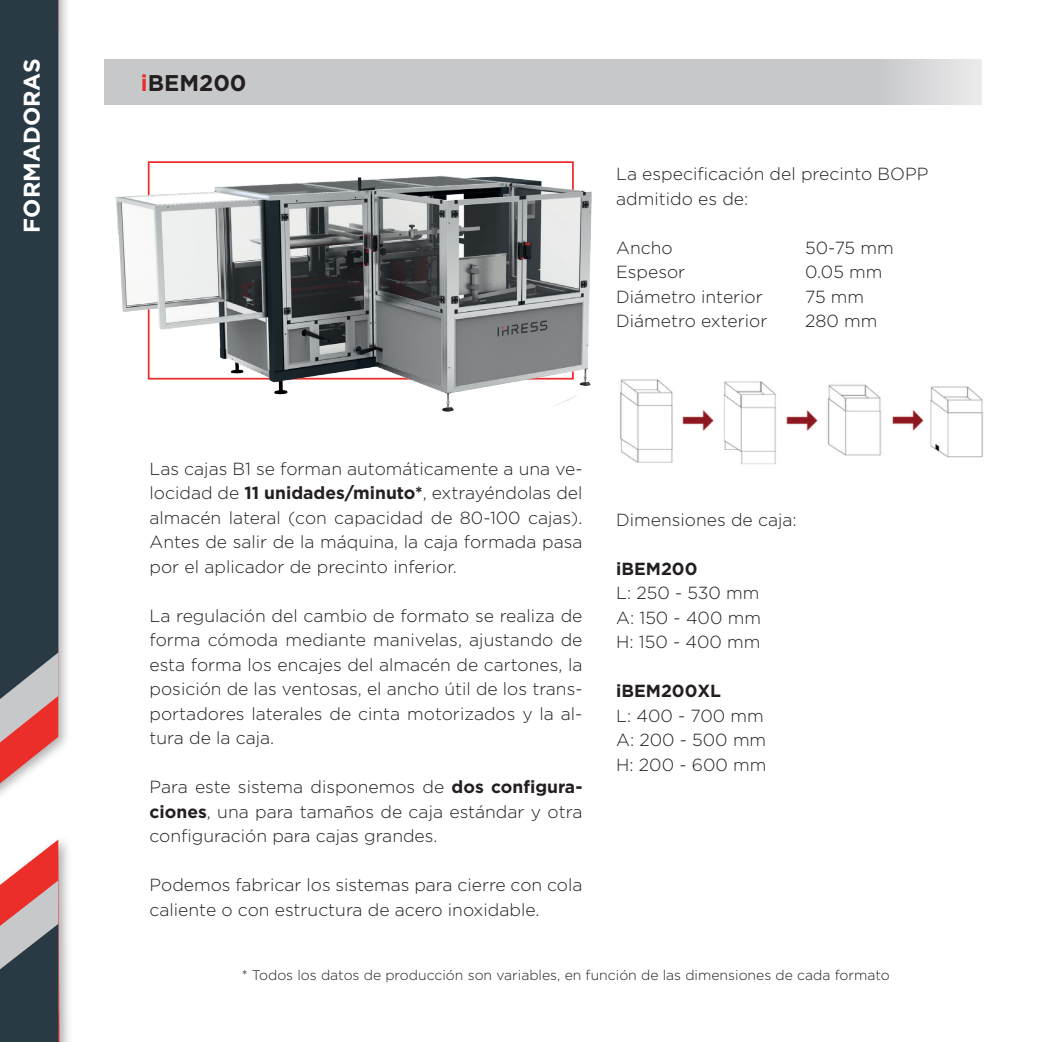
<style>
.page{position:relative;width:1042px;height:1042px;background:#fff}
.page>*{position:absolute;margin:0;border:0;box-sizing:border-box;transform-origin:0 0}
.t1{font:700 22.75px "Gotham";color:#fff}
.t2{font:700 22.75px "Gotham";color:#231f20}
.t3{font:300 17.5px/24.5px "Gotham";color:#231f20;text-align:justify}
.t4{font:700 17.5px "Gotham";color:#231f20}
.t5{font:300 14px "Gotham";color:#231f20}
.s1{color:#eb2e29}
.s2{font-weight:700}
</style>
<div class="page">
<div style="left:0;top:0;width:71px;height:807px;background:#231f20;opacity:.35"></div>
<svg style="left:0;top:742px;width:58px;height:41px"></svg>
<div style="left:0;top:834px;width:73px;height:208px;background:#231f20;opacity:.35"></div>
<svg style="left:0;top:0;width:58px;height:742px;background:#38414b"></svg>
<svg style="left:0;top:839px;width:59px;height:203px;background:#8b6c70"></svg>
<div style="left:104px;top:60px;width:878px;height:45px;background:#c7c8ca"></div>
<img style="left:115px;top:161px;width:477px;height:251px">
<img style="left:620px;top:379px;width:363px;height:86px">
<h1 class="t1" style="left:17px;top:233px;width:176px;rotate:-90deg">FORMADORAS</h1>
<h1 class="t2" style="left:141px;top:68px;width:107px"><span class="s1">i</span>BEM200</h1>
<p class="t3" style="left:616px;top:161px;width:314px">La especificación del precinto BOPP admitido es de:</p>
<p class="t3" style="left:616px;top:235px;width:58px">Ancho</p>
<p class="t3" style="left:805px;top:235px;width:90px">50-75 mm</p>
<p class="t3" style="left:616px;top:259px;width:71px">Espesor</p>
<p class="t3" style="left:805px;top:259px;width:79px">0.05 mm</p>
<p class="t3" style="left:616px;top:284px;width:148px">Diámetro interior</p>
<p class="t3" style="left:805px;top:284px;width:60px">75 mm</p>
<p class="t3" style="left:616px;top:308px;width:153px">Diámetro exterior</p>
<p class="t3" style="left:805px;top:308px;width:74px">280 mm</p>
<p class="t3" style="left:150px;top:456px;width:434px">Las cajas B1 se forman automáticamente a una ve&shy;locidad de <span class="s2">11 unidades/minuto*</span>, extrayéndolas del almacén lateral (con capacidad de 80-100 cajas).<br>Antes de salir de la máquina, la caja formada pasa por el aplicador de precinto inferior.</p>
<p class="t3" style="left:150px;top:603px;width:434px">La regulación del cambio de formato se realiza de forma cómoda mediante manivelas, ajustando de esta forma los encajes del almacén de cartones, la posición de las ventosas, el ancho útil de los trans&shy;portadores laterales de cinta motorizados y la al&shy;tura de la caja.</p>
<p class="t3" style="left:150px;top:774px;width:434px">Para este sistema disponemos de <span class="s2">dos configura&shy;ciones</span>, una para tamaños de caja estándar y otra configuración para cajas grandes.</p>
<p class="t3" style="left:150px;top:872px;width:434px">Podemos fabricar los sistemas para cierre con cola caliente o con estructura de acero inoxidable.</p>
<p class="t3" style="left:616px;top:507px;width:182px">Dimensiones de caja:</p>
<p class="t4" style="left:616px;top:557px;width:83px">iBEM200</p>
<p class="t3" style="left:616px;top:580px;width:146px">L: 250 - 530 mm A: 150 - 400 mm H: 150 - 400 mm</p>
<p class="t4" style="left:616px;top:679px;width:106px">iBEM200XL</p>
<p class="t3" style="left:616px;top:703px;width:152px;text-align:left">L: 400 - 700 mm<br>A: 200 - 500 mm<br>H: 200 - 600 mm</p>
<p class="t5" style="left:242px;top:966px;width:649px">* Todos los datos de producción son variables, en función de las dimensiones de cada formato</p>
</div>
